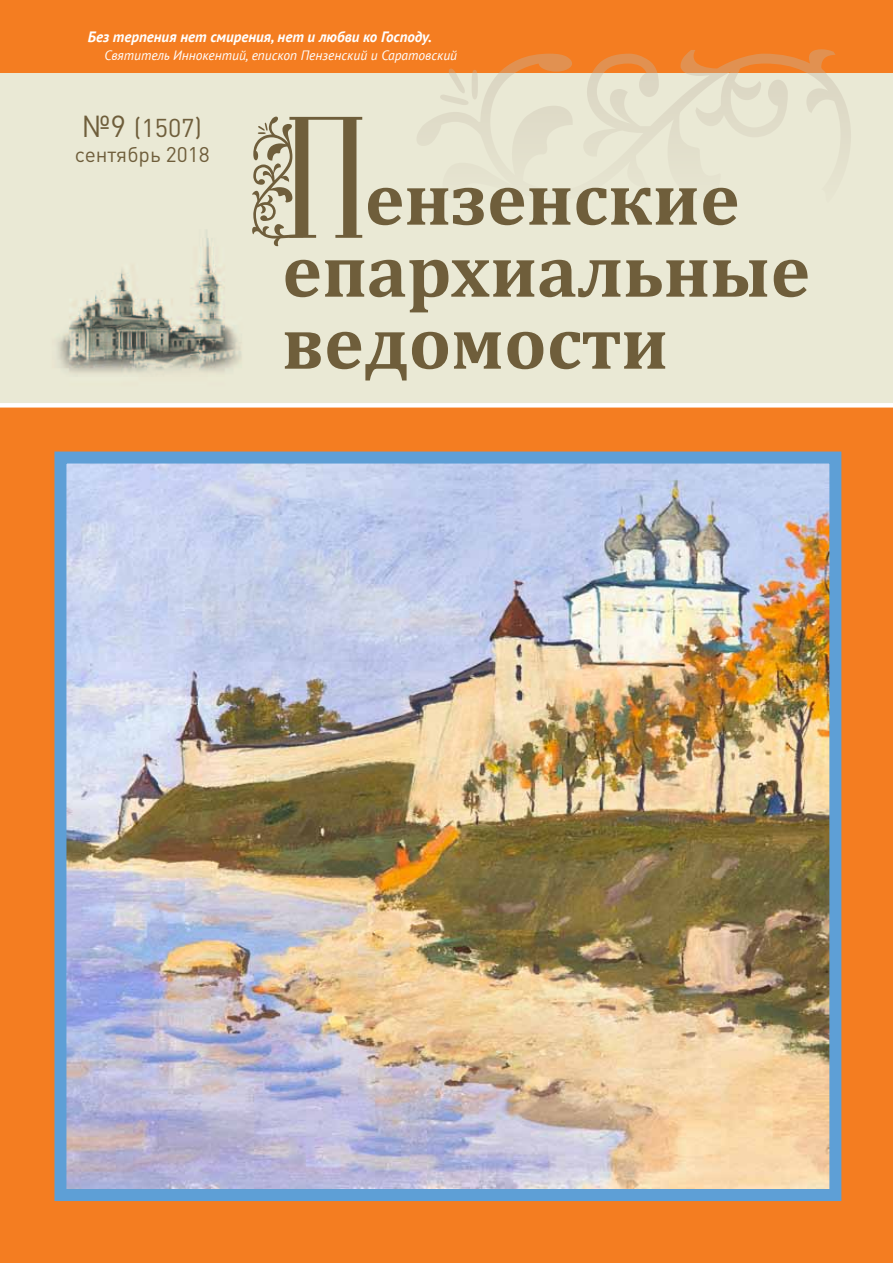
<style>
.page{position:relative;width:893px;height:1263px;background:#f47d21}
.page>*{position:absolute;margin:0;border:0;box-sizing:border-box;transform-origin:0 0}
.t1{font:700 75px/72px "Cambria";color:#6f5e3b}
.t2{font:25.5px "DIN Pro";color:#6f5e3b}
.t3{font:21px "DIN Pro";color:#6f5e3b}
.t4{font:italic 700 15px "PT Sans";color:#fff}
.t5{font:italic 13.5px "PT Sans";color:#fff}
.s1{font-size:30px}
</style>
<div class="page">
<div style="left:0;top:74px;width:893px;height:329px;background:#eae9d5"></div>
<img style="left:54px;top:451px;width:788px;height:750px">
<svg style="left:416px;top:49px;width:435px;height:154px;background:#e8d6b8"></svg>
<svg style="left:252px;top:117px;width:110px;height:129px;background:#beb79e"></svg>
<div style="left:0;top:403px;width:893px;height:5px;background:#fff"></div>
<p class="t4" style="left:88px;top:26px;width:345px">Без терпения нет смирения, нет и любви ко Господу.</p>
<p class="t5" style="left:105px;top:46px;width:354px">Святитель Иннокентий, епископ Пензенский и Саратовский</p>
<h2 class="t2" style="left:82px;top:107px;width:121px"><span class="s1">№9</span> (1507)</h2>
<h3 class="t3" style="left:75px;top:138px;width:136px">сентябрь 2018</h3>
<h1 class="t1" style="left:282px;top:161px;width:529px;text-indent:82px">ензенские епархиальные ведомости</h1>
</div>
